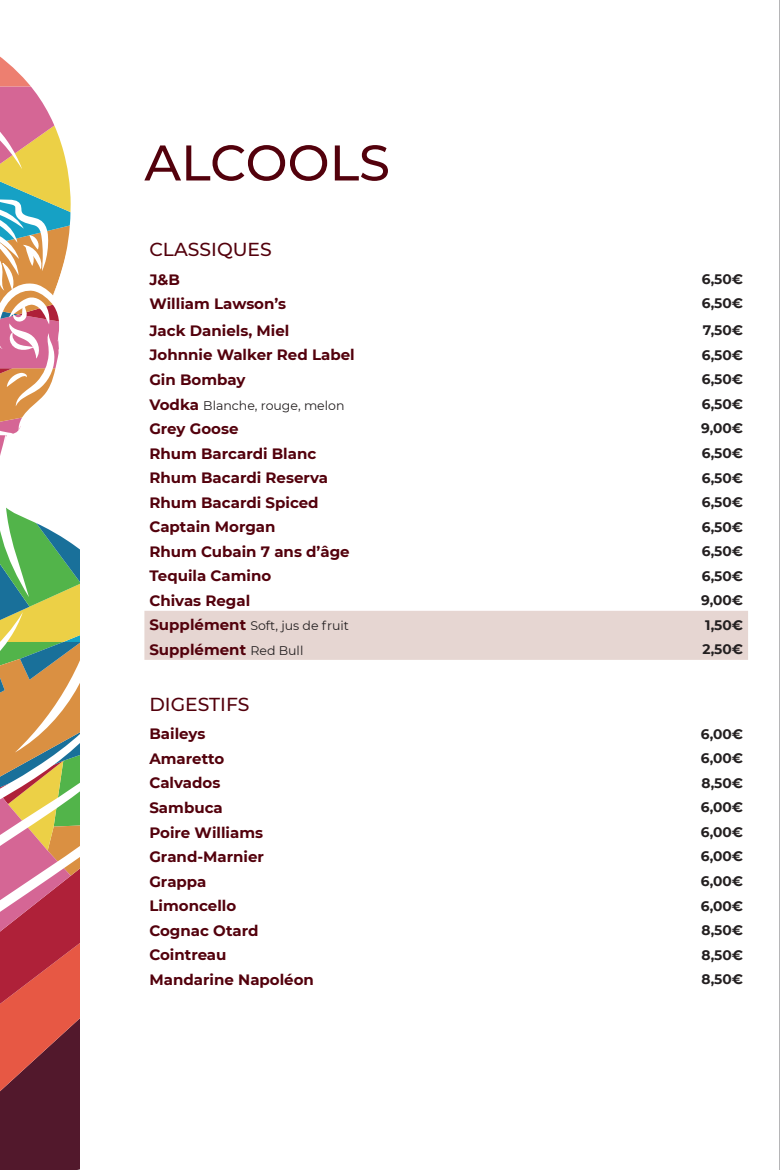
<style>
.page{position:relative;width:780px;height:1170px;background:#fff}
.page>*{position:absolute;margin:0;border:0;box-sizing:border-box;transform-origin:0 0}
.t1{font:500 50px "Montserrat";letter-spacing:-.005em;color:#53010c}
.t2{font:500 18.75px "Montserrat";color:#53010c}
.t3{font:700 15px "Montserrat";color:#53010c}
.t4{font:700 13.75px "Montserrat";color:#231f20}
.t5{font:12.5px "Montserrat";color:#231f20}
.s1{font-weight:700;font-size:15px;color:#53010c}
.s2{font-weight:400;font-size:12.5px;color:#231f20}
</style>
<div class="page">
<div style="left:144px;top:611px;width:604px;height:48px;background:#e6d6d2"></div>
<svg style="left:0;top:56px;width:80px;height:1113px"></svg>
<hr style="left:779px;top:0;width:1px;height:1169px;background:#6c6d70">
<h1 class="t1" style="left:144px;top:132px;width:247px">ALCOOLS</h1>
<p class="t2" style="left:149px;top:238px;width:124px">CLASSIQUES</p>
<p class="t3" style="left:149px;top:270px;width:32px">J&amp;B</p>
<p class="t4" style="left:701px;top:270px;width:43px">6,50€</p>
<p class="t3" style="left:149px;top:294px;width:138px">William Lawson’s</p>
<p class="t4" style="left:701px;top:294px;width:43px">6,50€</p>
<p class="t3" style="left:149px;top:321px;width:141px">Jack Daniels, Miel</p>
<p class="t4" style="left:702px;top:322px;width:42px">7,50€</p>
<p class="t3" style="left:149px;top:346px;width:207px">Johnnie Walker Red Label</p>
<p class="t4" style="left:701px;top:346px;width:43px">6,50€</p>
<p class="t3" style="left:149px;top:370px;width:98px">Gin Bombay</p>
<p class="t4" style="left:701px;top:371px;width:43px">6,50€</p>
<p class="t5" style="left:149px;top:397px;width:197px"><span class="s1">Vodka</span> Blanche, rouge, melon</p>
<p class="t4" style="left:701px;top:395px;width:43px">6,50€</p>
<p class="t3" style="left:149px;top:419px;width:91px">Grey Goose</p>
<p class="t4" style="left:701px;top:420px;width:43px">9,00€</p>
<p class="t3" style="left:149px;top:444px;width:168px">Rhum Barcardi Blanc</p>
<p class="t4" style="left:701px;top:444px;width:43px">6,50€</p>
<p class="t3" style="left:149px;top:468px;width:180px">Rhum Bacardi Reserva</p>
<p class="t4" style="left:701px;top:469px;width:43px">6,50€</p>
<p class="t3" style="left:149px;top:493px;width:171px">Rhum Bacardi Spiced</p>
<p class="t4" style="left:701px;top:493px;width:43px">6,50€</p>
<p class="t3" style="left:149px;top:517px;width:128px">Captain Morgan</p>
<p class="t4" style="left:701px;top:518px;width:43px">6,50€</p>
<p class="t3" style="left:149px;top:542px;width:202px">Rhum Cubain 7 ans d’âge</p>
<p class="t4" style="left:701px;top:542px;width:43px">6,50€</p>
<p class="t3" style="left:149px;top:566px;width:123px">Tequila Camino</p>
<p class="t4" style="left:701px;top:567px;width:43px">6,50€</p>
<p class="t3" style="left:149px;top:591px;width:102px">Chivas Regal</p>
<p class="t4" style="left:701px;top:592px;width:43px">9,00€</p>
<p class="t5" style="left:149px;top:618px;width:201px"><span class="s1">Supplément</span> Soft, jus de fruit</p>
<p class="t4" style="left:705px;top:616px;width:39px">1,50€</p>
<p class="t3" style="left:149px;top:640px;width:155px">Supplément <span class="s2">Red Bull</span></p>
<p class="t4" style="left:702px;top:641px;width:42px">2,50€</p>
<p class="t2" style="left:149px;top:693px;width:102px">DIGESTIFS</p>
<p class="t3" style="left:149px;top:724px;width:57px">Baileys</p>
<p class="t4" style="left:700px;top:725px;width:44px">6,00€</p>
<p class="t3" style="left:149px;top:749px;width:76px">Amaretto</p>
<p class="t4" style="left:700px;top:750px;width:44px">6,00€</p>
<p class="t3" style="left:149px;top:773px;width:72px">Calvados</p>
<p class="t4" style="left:701px;top:774px;width:43px">8,50€</p>
<p class="t3" style="left:149px;top:798px;width:75px">Sambuca</p>
<p class="t4" style="left:700px;top:799px;width:44px">6,00€</p>
<p class="t3" style="left:149px;top:823px;width:115px">Poire Williams</p>
<p class="t4" style="left:700px;top:823px;width:44px">6,00€</p>
<p class="t3" style="left:149px;top:847px;width:116px">Grand-Marnier</p>
<p class="t4" style="left:700px;top:848px;width:44px">6,00€</p>
<p class="t3" style="left:149px;top:872px;width:59px">Grappa</p>
<p class="t4" style="left:700px;top:872px;width:44px">6,00€</p>
<p class="t3" style="left:149px;top:896px;width:88px">Limoncello</p>
<p class="t4" style="left:700px;top:897px;width:44px">6,00€</p>
<p class="t3" style="left:149px;top:921px;width:111px">Cognac Otard</p>
<p class="t4" style="left:701px;top:921px;width:43px">8,50€</p>
<p class="t3" style="left:149px;top:945px;width:79px">Cointreau</p>
<p class="t4" style="left:701px;top:946px;width:43px">8,50€</p>
<p class="t3" style="left:149px;top:970px;width:166px">Mandarine Napoléon</p>
<p class="t4" style="left:701px;top:970px;width:43px">8,50€</p>
</div>
